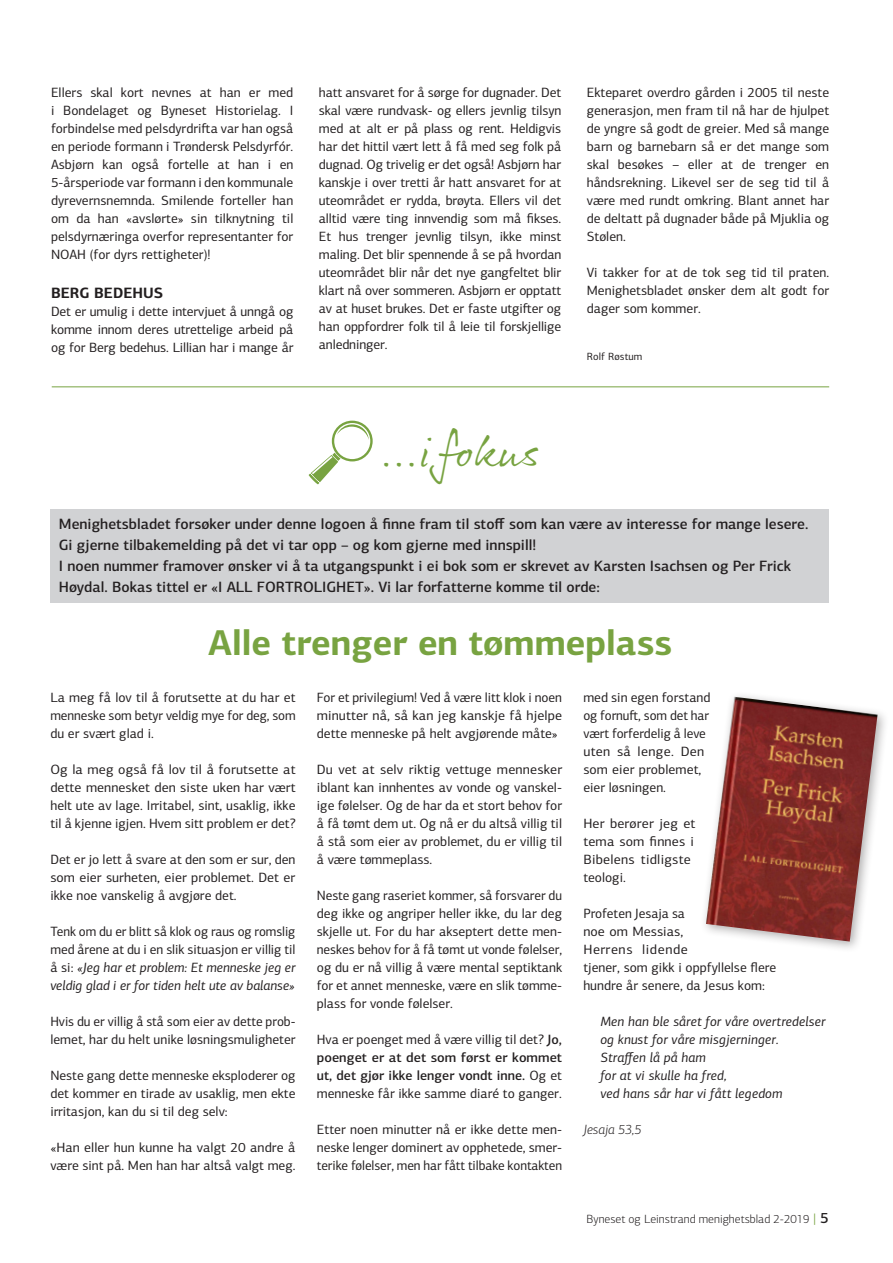
<style>
.page{position:relative;width:893px;height:1263px;background:#fff}
.page>*{position:absolute;margin:0;border:0;box-sizing:border-box;transform-origin:0 0}
.t1{font:45px "Rollerscript Smooth";letter-spacing:.025em;color:#78a341}
.t2{font:700 36px "PF Centro Sans Pro";color:#78a341}
.t3{font:500 15px/21px "PF Centro Sans Pro";color:#231f20}
.t4{font:700 15px "PF Centro Sans Pro";color:#231f20}
.t5{font:13.5px/18px "PF Centro Sans Pro";color:#231f20;text-align:justify}
.t6{font:italic 13.5px/18px "PF Centro Sans Pro";letter-spacing:.01em;color:#231f20}
.t7{font:italic 300 13.5px "PF Centro Sans Pro";color:#231f20}
.t8{font:300 12px "PF Centro Sans Pro";color:#231f20}
.t9{font:10.5px "PF Centro Sans Pro";letter-spacing:.01em;color:#231f20}
.s1{font-style:italic}
.s2{font-weight:500}
.s3{font-weight:400;font-size:13.5px;color:#78a341}
.s4{font-weight:500;font-size:15px}
</style>
<div class="page">
<hr style="left:52px;top:386px;width:777px;height:1px;background:#78a341">
<svg style="left:309px;top:421px;width:64px;height:63px"></svg>
<div style="left:50px;top:509px;width:778px;height:94px;background:#d1d2d4"></div>
<div style="left:700px;top:691px;width:190px;height:262px;background:#231f20;opacity:.35"></div>
<img style="left:706px;top:697px;width:172px;height:244px">
<p class="t5" style="left:51px;top:83px;width:244px">Ellers skal kort nevnes at han er med i Bondelaget og Byneset Historielag. I forbindelse med pelsdyrdrifta var han også en periode formann i Trøndersk Pelsdyrfór.<br>Asbjørn kan også fortelle at han i en 5-årsperiode var formann i den kommunale dyrevernsnemnda. Smilende forteller han om da han «avslørte» sin tilknytning til pelsdyrnæringa overfor representanter for NOAH (for dyrs rettigheter)!</p>
<p class="t4" style="left:51px;top:283px;width:114px">BERG BEDEHUS</p>
<p class="t5" style="left:51px;top:302px;width:244px">Det er umulig i dette intervjuet å unngå og komme innom deres utrettelige arbeid på og for Berg bedehus. Lillian har i mange år</p>
<p class="t5" style="left:319px;top:83px;width:244px">hatt ansvaret for å sørge for dugnader. Det skal være rundvask- og ellers jevnlig tilsyn med at alt er på plass og rent. Heldigvis har det hittil vært lett å få med seg folk på dugnad. Og trivelig er det også! Asbjørn har kanskje i over tretti år hatt ansvaret for at uteområdet er rydda, brøyta. Ellers vil det alltid være ting innvendig som må fikses.<br>Et hus trenger jevnlig tilsyn, ikke minst maling. Det blir spennende å se på hvordan uteområdet blir når det nye gangfeltet blir klart nå over sommeren. Asbjørn er opptatt av at huset brukes. Det er faste utgifter og han oppfordrer folk til å leie til forskjellige anledninger.</p>
<p class="t5" style="left:587px;top:83px;width:244px">Ekteparet overdro gården i 2005 til neste generasjon, men fram til nå har de hjulpet de yngre så godt de greier. Med så mange barn og barnebarn så er det mange som skal besøkes – eller at de trenger en håndsrekning. Likevel ser de seg tid til å være med rundt omkring. Blant annet har de deltatt på dugnader både på Mjuklia og Stølen.</p>
<p class="t5" style="left:587px;top:263px;width:244px">Vi takker for at de tok seg tid til praten.<br>Menighetsbladet ønsker dem alt godt for dager som kommer.</p>
<p class="t9" style="left:587px;top:350px;width:57px">Rolf Røstum</p>
<h1 class="t1" style="left:378px;top:423px;width:161px">...i fokus</h1>
<p class="t3" style="left:59px;top:513px;width:751px">Menighetsbladet forsøker under denne logoen å finne fram til stoff som kan være av interesse for mange lesere.<br>Gi gjerne tilbakemelding på det vi tar opp – og kom gjerne med innspill!<br>I noen nummer framover ønsker vi å ta utgangspunkt i ei bok som er skrevet av Karsten Isachsen og Per Frick Høydal. Bokas tittel er «I ALL FORTROLIGHET». Vi lar forfatterne komme til orde:</p>
<h2 class="t2" style="left:208px;top:619px;width:466px">Alle trenger en tømmeplass</h2>
<p class="t5" style="left:50px;top:688px;width:247px">La meg få lov til å forutsette at du har et menneske som betyr veldig mye for deg, som du er svært glad i.</p>
<p class="t5" style="left:50px;top:760px;width:247px">Og la meg også få lov til å forutsette at dette mennesket den siste uken har vært helt ute av lage. Irritabel, sint, usaklig, ikke til å kjenne igjen. Hvem sitt problem er det?</p>
<p class="t5" style="left:50px;top:850px;width:247px">Det er jo lett å svare at den som er sur, den som eier surheten, eier problemet. Det er ikke noe vanskelig å avgjøre det.</p>
<p class="t5" style="left:50px;top:922px;width:247px">Tenk om du er blitt så klok og raus og romslig med årene at du i en slik situasjon er villig til å si: <span class="s1">«Jeg har et problem: Et menneske jeg er veldig glad i er for tiden helt ute av balanse»</span></p>
<p class="t5" style="left:50px;top:1012px;width:247px">Hvis du er villig å stå som eier av dette prob&shy;lemet, har du helt unike løsningsmuligheter</p>
<p class="t5" style="left:50px;top:1066px;width:247px">Neste gang dette menneske eksploderer og det kommer en tirade av usaklig, men ekte irritasjon, kan du si til deg selv:</p>
<p class="t5" style="left:50px;top:1138px;width:247px">«Han eller hun kunne ha valgt 20 andre å være sint på. Men han har altså valgt meg.</p>
<p class="t5" style="left:317px;top:688px;width:247px">For et privilegium! Ved å være litt klok i noen minutter nå, så kan jeg kanskje få hjelpe dette menneske på helt avgjørende måte»</p>
<p class="t5" style="left:317px;top:760px;width:247px">Du vet at selv riktig vettuge mennesker iblant kan innhentes av vonde og vanskel&shy;ige følelser. Og de har da et stort behov for å få tømt dem ut. Og nå er du altså villig til å stå som eier av problemet, du er villig til å være tømmeplass.</p>
<p class="t5" style="left:317px;top:886px;width:247px">Neste gang raseriet kommer, så forsvarer du deg ikke og angriper heller ikke, du lar deg skjelle ut. For du har akseptert dette men&shy;neskes behov for å få tømt ut vonde følelser, og du er nå villig å være mental septiktank for et annet menneske, være en slik tømme&shy;plass for vonde følelser.</p>
<p class="t5" style="left:317px;top:1030px;width:247px">Hva er poenget med å være villig til det? <span class="s2">Jo, poenget er at det som først er kommet ut, det gjør ikke lenger vondt inne.</span> Og et menneske får ikke samme diaré to ganger.</p>
<p class="t5" style="left:317px;top:1120px;width:247px">Etter noen minutter nå er ikke dette men&shy;neske lenger dominert av opphetede, smer&shy;terike følelser, men har fått tilbake kontakten</p>
<p class="t5" style="left:583px;top:688px;width:129px;text-align:left">med sin egen forstand og fornuft, som det har vært forferdelig å leve uten så lenge. Den som eier problemet, eier løsningen.</p>
<p class="t5" style="left:583px;top:814px;width:114px;text-align:left">Her berører jeg et tema som finnes i<br>Bibelens tidligste teologi.</p>
<p class="t5" style="left:583px;top:904px;width:195px;text-align:left">Profeten Jesaja sa<br>noe om Messias,<br>Herrens lidende<br>tjener, som gikk i oppfyllelse flere hundre år senere, da Jesus kom:</p>
<p class="t6" style="left:600px;top:1012px;width:227px">Men han ble såret for våre overtredelser og knust for våre misgjerninger.<br>Straffen lå på ham<br>for at vi skulle ha fred,<br>ved hans sår har vi fått legedom</p>
<p class="t7" style="left:583px;top:1122px;width:60px">Jesaja 53,5</p>
<p class="t8" style="left:586px;top:1212px;width:244px">Byneset og Leinstrand menighetsblad 2-2019 <span class="s3">|</span> <span class="s4">5</span></p>
</div>
